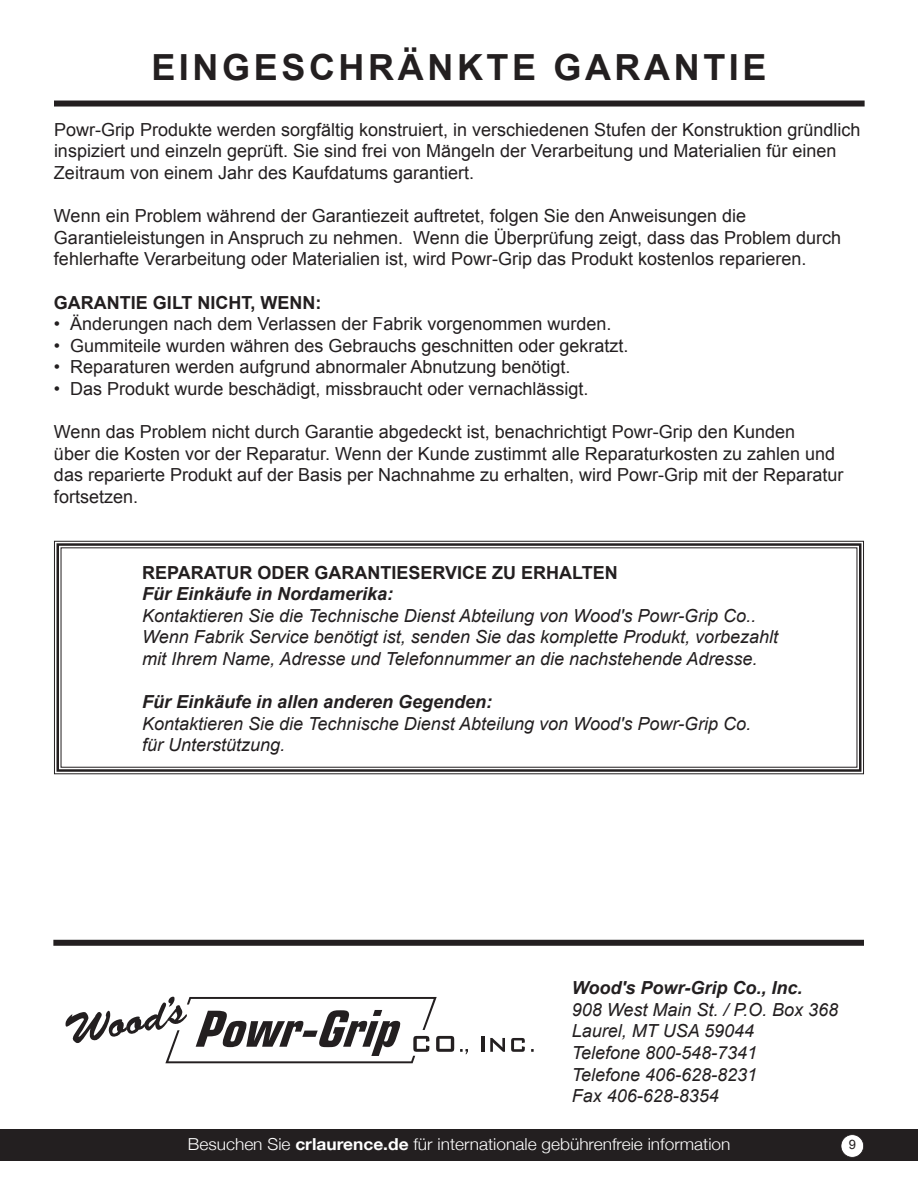
<style>
.page{position:relative;width:918px;height:1188px;background:#fff}
.page>*{position:absolute;margin:0;border:0;box-sizing:border-box;transform-origin:0 0}
.t1{font:700 36px "Arial";letter-spacing:.1em;color:#231f20}
.t2{font:18px/21.6px "Arial";color:#231f20}
.t3{font:italic 18px/21.6px "Arial";color:#231f20}
.t4{font:italic 700 18px "Arial";color:#231f20}
.t5{font:700 18px "Arial";color:#231f20}
.t6{font:300 16.5px "Helvetica Neue";color:#fff;scale:1.05 1}
.t7{font:13.05px "Arial";color:#231f20}
.s1{font-weight:700}
</style>
<div class="page">
<div style="left:54px;top:541px;width:810px;height:233px;border:1px solid #231f20"></div>
<div style="left:57px;top:543px;width:804px;height:229px;border:2px solid #231f20"></div>
<div style="left:61px;top:547px;width:796px;height:221px;border:1px solid #231f20"></div>
<div style="left:0;top:1129px;width:918px;height:32px;background:#231f20"></div>
<div style="left:54px;top:101px;width:811px;height:6px;background:#231f20"></div>
<hr style="left:482px;top:1036px;width:3px;height:16px;background:#231f20">
<svg style="left:490px;top:1038px;width:15px;height:14px"></svg>
<svg style="left:511px;top:1038px;width:14px;height:14px"></svg>
<svg style="left:460px;top:1049px;width:8px;height:5px"></svg>
<svg style="left:66px;top:997px;width:388px;height:66px"></svg>
<div style="left:53px;top:940px;width:811px;height:6px;background:#231f20"></div>
<div style="left:841px;top:1135px;width:23px;height:22px;background:#fff;border-radius:50%"></div>
<div style="left:841px;top:1134px;width:23px;height:24px;border:2px solid #231f20;border-radius:50%"></div>
<h1 class="t1" style="left:151px;top:48px;width:617px">EINGESCHRÄNKTE GARANTIE</h1>
<p class="t2" style="left:54px;top:119px;width:808px">Powr-Grip Produkte werden sorgfältig konstruiert, in verschiedenen Stufen der Konstruktion gründlich inspiziert und einzeln geprüft. Sie sind frei von Mängeln der Verarbeitung und Materialien für einen<br>Zeitraum von einem Jahr des Kaufdatums garantiert.</p>
<p class="t2" style="left:54px;top:205px;width:789px">Wenn ein Problem während der Garantiezeit auftretet, folgen Sie den Anweisungen die<br>Garantieleistungen in Anspruch zu nehmen. Wenn die Überprüfung zeigt, dass das Problem durch fehlerhafte Verarbeitung oder Materialien ist, wird Powr-Grip das Produkt kostenlos reparieren.</p>
<p class="t5" style="left:54px;top:292px;width:269px">GARANTIE GILT NICHT, WENN:</p>
<p class="t2" style="left:54px;top:313px;width:559px">• Änderungen nach dem Verlassen der Fabrik vorgenommen wurden.</p>
<p class="t2" style="left:54px;top:335px;width:576px">• Gummiteile wurden währen des Gebrauchs geschnitten oder gekratzt.</p>
<p class="t2" style="left:54px;top:356px;width:518px">• Reparaturen werden aufgrund abnormaler Abnutzung benötigt.</p>
<p class="t2" style="left:54px;top:378px;width:536px">• Das Produkt wurde beschädigt, missbraucht oder vernachlässigt.</p>
<p class="t2" style="left:54px;top:421px;width:791px">Wenn das Problem nicht durch Garantie abgedeckt ist, benachrichtigt Powr-Grip den Kunden<br>über die Kosten vor der Reparatur. Wenn der Kunde zustimmt alle Reparaturkosten zu zahlen und das reparierte Produkt auf der Basis per Nachnahme zu erhalten, wird Powr-Grip mit der Reparatur fortsetzen.</p>
<p class="t5" style="left:142px;top:562px;width:477px">REPARATUR ODER GARANTIESERVICE zU ERHALTEN</p>
<p class="t4" style="left:142px;top:584px;width:253px">Für Einkäufe in Nordamerika:</p>
<p class="t3" style="left:142px;top:605px;width:638px">Kontaktieren Sie die Technische Dienst Abteilung von Wood's Powr-Grip Co..<br>Wenn Fabrik Service benötigt ist, senden Sie das komplette Produkt, vorbezahlt mit Ihrem Name, Adresse und Telefonnummer an die nachstehende Adresse.</p>
<p class="t4" style="left:142px;top:692px;width:352px">Für Einkäufe in allen anderen Gegenden:</p>
<p class="t3" style="left:142px;top:713px;width:611px">Kontaktieren Sie die Technische Dienst Abteilung von Wood's Powr-Grip Co. für Unterstützung.</p>
<p class="t4" style="left:572px;top:978px;width:232px">Wood's Powr-Grip Co., Inc.</p>
<p class="t3" style="left:572px;top:999px;width:268px">908 West Main St. / P.O. Box 368<br>Laurel, MT USA 59044<br>Telefone 800-548-7341<br>Telefone 406-628-8231<br>Fax 406-628-8354</p>
<p class="t6" style="left:188px;top:1134px;width:518px">Besuchen Sie <span class="s1">crlaurence.de</span> für internationale gebührenfreie information</p>
<p class="t7" style="left:849px;top:1138px;width:9px">9</p>
</div>
